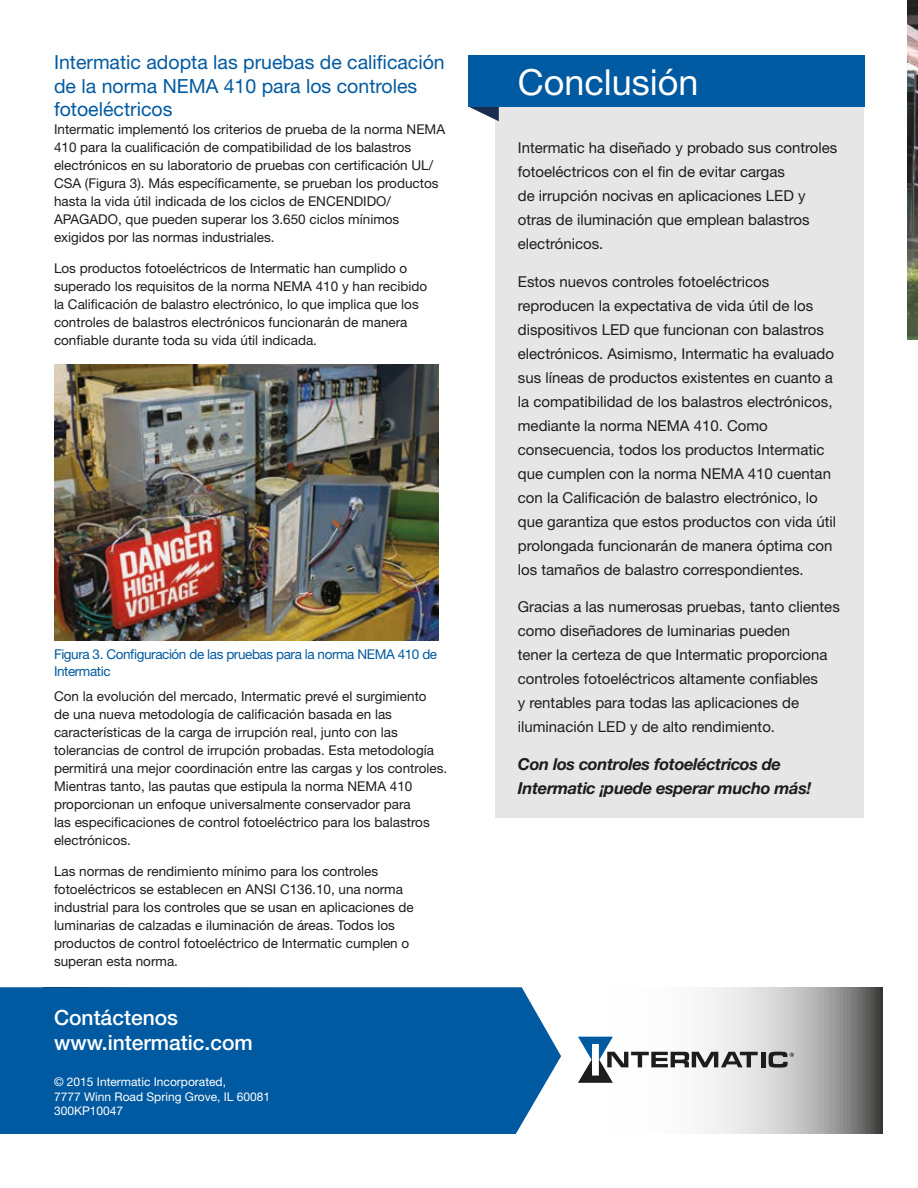
<style>
.page{position:relative;width:918px;height:1188px;background:#fff}
.page>*{position:absolute;margin:0;border:0;box-sizing:border-box;transform-origin:0 0}
.t1{font:36px "Helvetica Neue LT Std";color:#fff}
.t2{font:500 21px/25.2px "Helvetica Neue LT Std";color:#fff}
.t3{font:19.5px/23.4px "Helvetica Neue LT Std";color:#005aa1}
.t4{font:italic 700 16.5px/24px "Helvetica Neue LT Std";letter-spacing:-.02em;color:#1d1d1b}
.t5{font:15px/24px "Helvetica Neue LT Std";color:#1d1d1b}
.t6{font:13.5px/18px "Helvetica Neue LT Std";color:#1d1d1b}
.t7{font:13.5px/16.2px "Helvetica Neue LT Std";letter-spacing:-.03em;color:#005aa1}
.t8{font:12px/14.4px "Helvetica Neue LT Std";color:#fff}
</style>
<div class="page">
<img style="left:908px;top:0;width:10px;height:339px">
<svg style="left:578px;top:987px;width:304px;height:147px"></svg>
<div style="left:0;top:987px;width:561px;height:147px;background:#005aa1"></div>
<div style="left:495px;top:55px;width:369px;height:763px;background:#e6e6e6"></div>
<svg style="left:469px;top:107px;width:30px;height:14px"></svg>
<div style="left:468px;top:55px;width:396px;height:52px;background:#005aa1"></div>
<hr style="left:761px;top:1052px;width:4px;height:15px;background:#1d1d1b">
<svg style="left:769px;top:1052px;width:25px;height:16px"></svg>
<svg style="left:578px;top:1037px;width:180px;height:46px"></svg>
<img style="left:54px;top:364px;width:384px;height:277px">
<h3 class="t3" style="left:54px;top:50px;width:392px">Intermatic adopta las pruebas de calificación de la norma NEMA 410 para los controles fotoeléctricos</h3>
<p class="t6" style="left:54px;top:120px;width:393px">Intermatic implementó los criterios de prueba de la norma NEMA 410 para la cualificación de compatibilidad de los balastros electrónicos en su laboratorio de pruebas con certificación UL/ CSA (Figura 3). Más específicamente, se prueban los productos hasta la vida útil indicada de los ciclos de ENCENDIDO/ APAGADO, que pueden superar los 3.650 ciclos mínimos exigidos por las normas industriales.</p>
<p class="t6" style="left:54px;top:259px;width:375px">Los productos fotoeléctricos de Intermatic han cumplido o superado los requisitos de la norma NEMA 410 y han recibido la Calificación de balastro electrónico, lo que implica que los controles de balastros electrónicos funcionarán de manera confiable durante toda su vida útil indicada.</p>
<p class="t7" style="left:54px;top:646px;width:385px">Figura 3. Configuración de las pruebas para la norma NEMA 410 de<br>Intermatic</p>
<p class="t6" style="left:54px;top:687px;width:395px">Con la evolución del mercado, Intermatic prevé el surgimiento<br>de una nueva metodología de calificación basada en las características de la carga de irrupción real, junto con las tolerancias de control de irrupción probadas. Esta metodología permitirá una mejor coordinación entre las cargas y los controles.<br>Mientras tanto, las pautas que estipula la norma NEMA 410 proporcionan un enfoque universalmente conservador para<br>las especificaciones de control fotoeléctrico para los balastros electrónicos.</p>
<p class="t6" style="left:54px;top:862px;width:361px">Las normas de rendimiento mínimo para los controles fotoeléctricos se establecen en ANSI C136.10, una norma industrial para los controles que se usan en aplicaciones de luminarias de calzadas e iluminación de áreas. Todos los productos de control fotoeléctrico de Intermatic cumplen o superan esta norma.</p>
<h2 class="t2" style="left:54px;top:1005px;width:200px">Contáctenos www.intermatic.com</h2>
<p class="t8" style="left:54px;top:1075px;width:218px">© 2015 Intermatic Incorporated,<br>7777 Winn Road Spring Grove, IL 60081<br>300KP10047</p>
<h1 class="t1" style="left:518px;top:60px;width:182px">Conclusión</h1>
<p class="t5" style="left:518px;top:136px;width:321px">Intermatic ha diseñado y probado sus controles fotoeléctricos con el fin de evitar cargas<br>de irrupción nocivas en aplicaciones LED y otras de iluminación que emplean balastros electrónicos.</p>
<p class="t5" style="left:518px;top:269px;width:320px">Estos nuevos controles fotoeléctricos reproducen la expectativa de vida útil de los dispositivos LED que funcionan con balastros electrónicos. Asimismo, Intermatic ha evaluado sus líneas de productos existentes en cuanto a la compatibilidad de los balastros electrónicos, mediante la norma NEMA 410. Como consecuencia, todos los productos Intermatic que cumplen con la norma NEMA 410 cuentan con la Calificación de balastro electrónico, lo que garantiza que estos productos con vida útil prolongada funcionarán de manera óptima con los tamaños de balastro correspondientes.</p>
<p class="t5" style="left:518px;top:595px;width:324px">Gracias a las numerosas pruebas, tanto clientes como diseñadores de luminarias pueden<br>tener la certeza de que Intermatic proporciona controles fotoeléctricos altamente confiables<br>y rentables para todas las aplicaciones de iluminación LED y de alto rendimiento.</p>
<p class="t4" style="left:518px;top:751px;width:295px">Con los controles fotoeléctricos de<br>Intermatic ¡puede esperar mucho más!</p>
</div>
